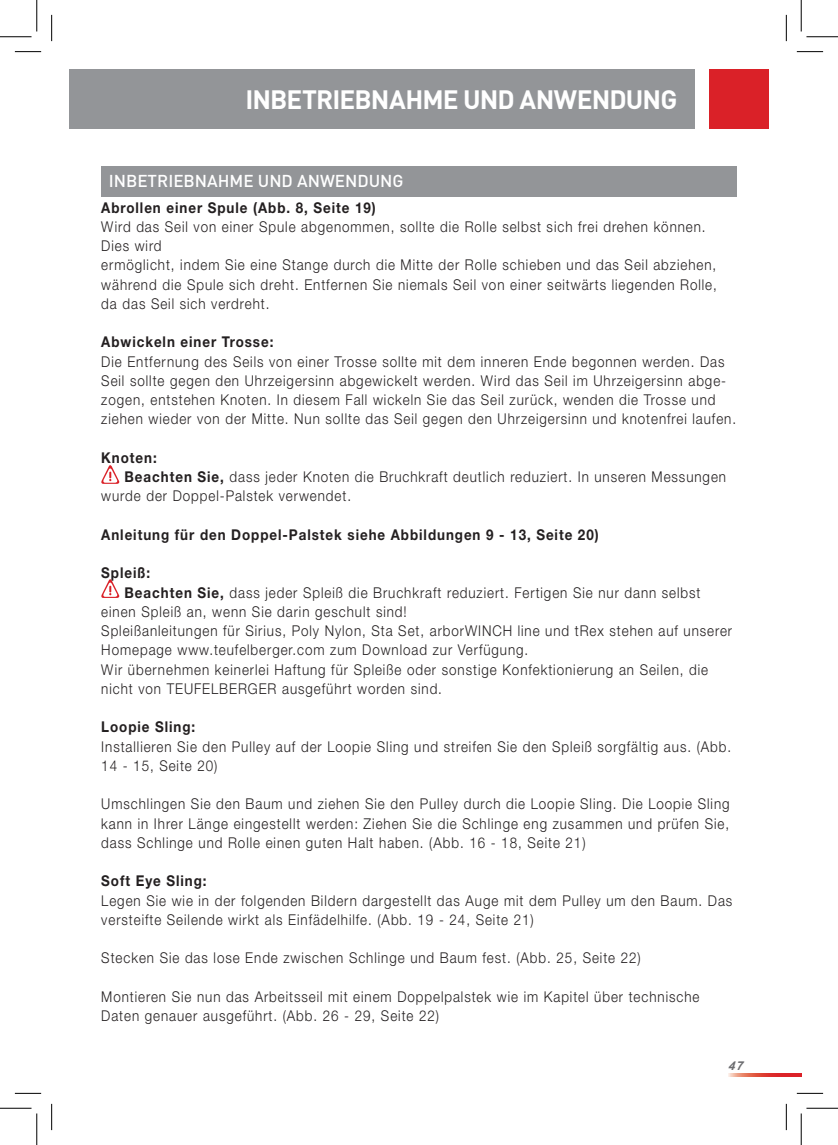
<style>
.page{position:relative;width:838px;height:1145px;background:#fff}
.page>*{position:absolute;margin:0;border:0;box-sizing:border-box;transform-origin:0 0}
.t1{font:700 26.25px "DIN";letter-spacing:-.035em;color:#fff}
.t2{font:500 16.97px "DIN";color:#fff}
.t3{font:300 14.88px/19.2px "Helvetica Neue LT";letter-spacing:.07em;color:#231f20;scale:.9 1}
.t4{font:700 14.88px "Helvetica Neue LT";letter-spacing:.07em;color:#231f20;scale:.9 1}
.t5{font:italic 700 12.25px "Arial";color:#6c6d70}
.s1{font-weight:700}
</style>
<div class="page">
<svg style="left:728px;top:1074px;width:73px;height:2px"></svg>
<div style="left:69px;top:69px;width:625px;height:60px;background:#939598"></div>
<div style="left:709px;top:69px;width:59px;height:60px;background:#da2128"></div>
<div style="left:101px;top:166px;width:635px;height:31px;background:#939598"></div>
<svg style="left:101px;top:579px;width:19px;height:19px"></svg>
<svg style="left:101px;top:465px;width:19px;height:19px"></svg>
<svg style="left:15px;top:51px;width:26px;height:1px"></svg>
<svg style="left:796px;top:51px;width:27px;height:1px"></svg>
<svg style="left:15px;top:1093px;width:26px;height:1px"></svg>
<svg style="left:796px;top:1093px;width:27px;height:1px"></svg>
<svg style="left:51px;top:15px;width:1px;height:26px"></svg>
<svg style="left:51px;top:1104px;width:1px;height:26px"></svg>
<svg style="left:786px;top:15px;width:1px;height:26px"></svg>
<svg style="left:786px;top:1104px;width:1px;height:26px"></svg>
<hr style="left:0;top:36px;width:32px;height:1px;background:#000">
<hr style="left:806px;top:36px;width:31px;height:1px;background:#000">
<hr style="left:0;top:1108px;width:32px;height:1px;background:#000">
<hr style="left:806px;top:1108px;width:31px;height:1px;background:#000">
<hr style="left:36px;top:0;width:1px;height:31px;background:#000">
<hr style="left:36px;top:1113px;width:1px;height:32px;background:#000">
<hr style="left:800px;top:0;width:1px;height:31px;background:#000">
<hr style="left:800px;top:1113px;width:1px;height:32px;background:#000">
<h1 class="t1" style="left:245px;top:82px;width:433px">INBETRIEBNAHME UND ANWENDUNG</h1>
<p class="t2" style="left:109px;top:170px;width:296px">INBETRIEBNAHME UND ANWENDUNG</p>
<p class="t4" style="left:101px;top:198px;width:306px">Abrollen einer Spule (Abb. 8, Seite 19)</p>
<p class="t3" style="left:101px;top:217px;width:685px">Wird das Seil von einer Spule abgenommen, sollte die Rolle selbst sich frei drehen können.<br>Dies wird<br>ermöglicht, indem Sie eine Stange durch die Mitte der Rolle schieben und das Seil abziehen, während die Spule sich dreht. Entfernen Sie niemals Seil von einer seitwärts liegenden Rolle, da das Seil sich verdreht.</p>
<p class="t4" style="left:101px;top:333px;width:193px">Abwickeln einer Trosse:</p>
<p class="t3" style="left:101px;top:351px;width:706px">Die Entfernung des Seils von einer Trosse sollte mit dem inneren Ende begonnen werden. Das Seil sollte gegen den Uhrzeigersinn abgewickelt werden. Wird das Seil im Uhrzeigersinn abge&shy;zogen, entstehen Knoten. In diesem Fall wickeln Sie das Seil zurück, wenden die Trosse und ziehen wieder von der Mitte. Nun sollte das Seil gegen den Uhrzeigersinn und knotenfrei laufen.</p>
<p class="t4" style="left:101px;top:448px;width:63px">Knoten:</p>
<p class="t3" style="left:125px;top:467px;width:669px"><span class="s1">Beachten Sie,</span> dass jeder Knoten die Bruchkraft deutlich reduziert. In unseren Messungen</p>
<p class="t3" style="left:101px;top:486px;width:279px">wurde der Doppel-Palstek verwendet.</p>
<p class="t4" style="left:101px;top:525px;width:554px">Anleitung für den Doppel-Palstek siehe Abbildungen 9 - 13, Seite 20)</p>
<p class="t4" style="left:101px;top:564px;width:56px">Spleiß:</p>
<p class="t3" style="left:125px;top:582px;width:641px"><span class="s1">Beachten Sie,</span> dass jeder Spleiß die Bruchkraft reduziert. Fertigen Sie nur dann selbst</p>
<p class="t3" style="left:101px;top:602px;width:341px">einen Spleiß an, wenn Sie darin geschult sind!</p>
<p class="t3" style="left:101px;top:621px;width:702px">Spleißanleitungen für Sirius, Poly Nylon, Sta Set, arborWINCH line und tRex stehen auf unserer</p>
<p class="t3" style="left:101px;top:640px;width:476px">Homepage www.teufelberger.com zum Download zur Verfügung.</p>
<p class="t3" style="left:101px;top:659px;width:675px">Wir übernehmen keinerlei Haftung für Spleiße oder sonstige Konfektionierung an Seilen, die</p>
<p class="t3" style="left:101px;top:679px;width:380px">nicht von TEUFELBERGER ausgeführt worden sind.</p>
<p class="t4" style="left:101px;top:718px;width:106px">Loopie Sling:</p>
<p class="t3" style="left:101px;top:736px;width:701px">Installieren Sie den Pulley auf der Loopie Sling und streifen Sie den Spleiß sorgfältig aus. (Abb.<br>14 - 15, Seite 20)</p>
<p class="t3" style="left:101px;top:794px;width:699px;text-align:justify">Umschlingen Sie den Baum und ziehen Sie den Pulley durch die Loopie Sling. Die Loopie Sling kann in Ihrer Länge eingestellt werden: Ziehen Sie die Schlinge eng zusammen und prüfen Sie, dass Schlinge und Rolle einen guten Halt haben. (Abb. 16 - 18, Seite 21)</p>
<p class="t4" style="left:101px;top:872px;width:119px">Soft Eye Sling:</p>
<p class="t3" style="left:101px;top:890px;width:702px">Legen Sie wie in der folgenden Bildern dargestellt das Auge mit dem Pulley um den Baum. Das versteifte Seilende wirkt als Einfädelhilfe. (Abb. 19 - 24, Seite 21)</p>
<p class="t3" style="left:101px;top:948px;width:601px">Stecken Sie das lose Ende zwischen Schlinge und Baum fest. (Abb. 25, Seite 22)</p>
<p class="t3" style="left:101px;top:987px;width:666px">Montieren Sie nun das Arbeitsseil mit einem Doppelpalstek wie im Kapitel über technische<br>Daten genauer ausgeführt. (Abb. 26 - 29, Seite 22)</p>
<p class="t5" style="left:728px;top:1058px;width:16px">47</p>
</div>
